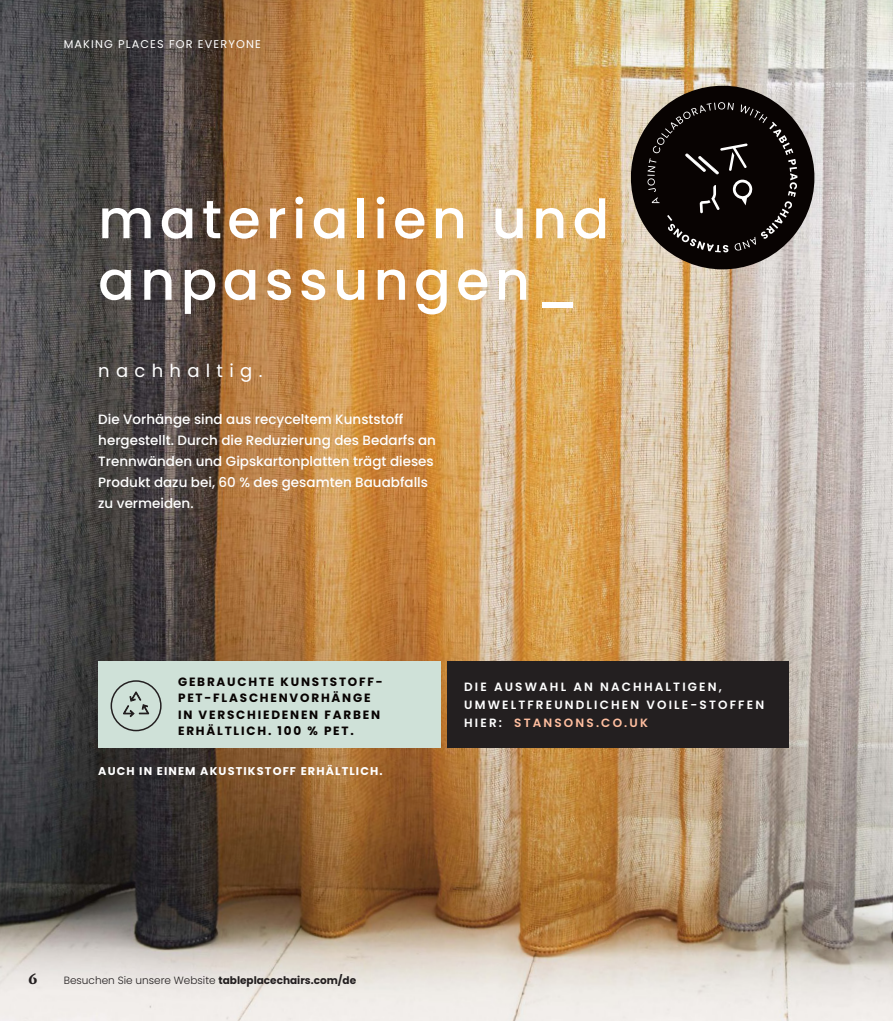
<style>
.page{position:relative;width:893px;height:1021px;background:#fff}
.page>*{position:absolute;margin:0;border:0;box-sizing:border-box;transform-origin:0 0}
.t1{font:500 54px/61.5px "Poppins";letter-spacing:.1em;color:#fff}
.t2{font:18px "Poppins";letter-spacing:.35em;color:#fff}
.DescriptiveText{font:700 13.8px "Poynter Text";color:#231f20}
.DescriptiveText-2{font:500 13.5px/21px "Poppins";color:#fff}
.t3{font:700 12px/16.5px "Poppins";letter-spacing:.15em;color:#080302}
.Feature_Titles{font:600 12px/18px "Poppins";letter-spacing:.18em;color:#fff}
.t4{font:700 11.25px "Poppins";letter-spacing:.1em;color:#fff}
.DescriptiveText-3{font:11.25px "Poppins";letter-spacing:.1em;color:#fff}
.DescriptiveText-4{font:300 10.5px "Poppins";color:#231f20}
.s1{color:#ffbe9f}
.s2{font-weight:700}
</style>
<div class="page">
<img style="left:0;top:0;width:893px;height:1020px">
<div style="left:98px;top:661px;width:343px;height:86px;background:#cfe1d8"></div>
<svg style="left:123px;top:691px;width:26px;height:26px"></svg>
<div style="left:111px;top:680px;width:51px;height:51px;border:2px solid #231f20;border-radius:50%"></div>
<div style="left:447px;top:661px;width:342px;height:86px;background:#231f20"></div>
<svg style="left:631px;top:86px;width:183px;height:183px;background:#403a37"></svg>
<p class="DescriptiveText-3" style="left:64px;top:38px;width:199px">MAKING PLACES FOR EVERYONE</p>
<p class="t1" style="left:98px;top:189px;width:512px">materialien und anpassungen_</p>
<p class="t2" style="left:98px;top:360px;width:166px">nachhaltig.</p>
<p class="DescriptiveText-2" style="left:98px;top:409px;width:339px">Die Vorhänge sind aus recyceltem Kunststoff hergestellt. Durch die Reduzierung des Bedarfs an Trennwänden und Gipskartonplatten trägt dieses Produkt dazu bei, 60 % des gesamten Bauabfalls zu vermeiden.</p>
<p class="t3" style="left:178px;top:673px;width:206px">GEBRAUCHTE KUNSTSTOFF-<br>PET-FLASCHENVORHÄNGE<br>IN VERSCHIEDENEN FARBEN<br>ERHÄLTLICH. 100 % PET.</p>
<p class="Feature_Titles" style="left:464px;top:677px;width:301px">DIE AUSWAHL AN NACHHALTIGEN,<br>UMWELTFREUNDLICHEN VOILE-STOFFEN<br>HIER: <span class="s1">STANSONS.CO.UK</span></p>
<p class="t4" style="left:98px;top:764px;width:286px">AUCH IN EINEM AKUSTIKSTOFF ERHÄLTLICH.</p>
<p class="DescriptiveText" style="left:29px;top:972px;width:10px">6</p>
<p class="DescriptiveText-4" style="left:64px;top:974px;width:294px">Besuchen Sie unsere Website <span class="s2">tableplacechairs.com/de</span></p>
</div>
